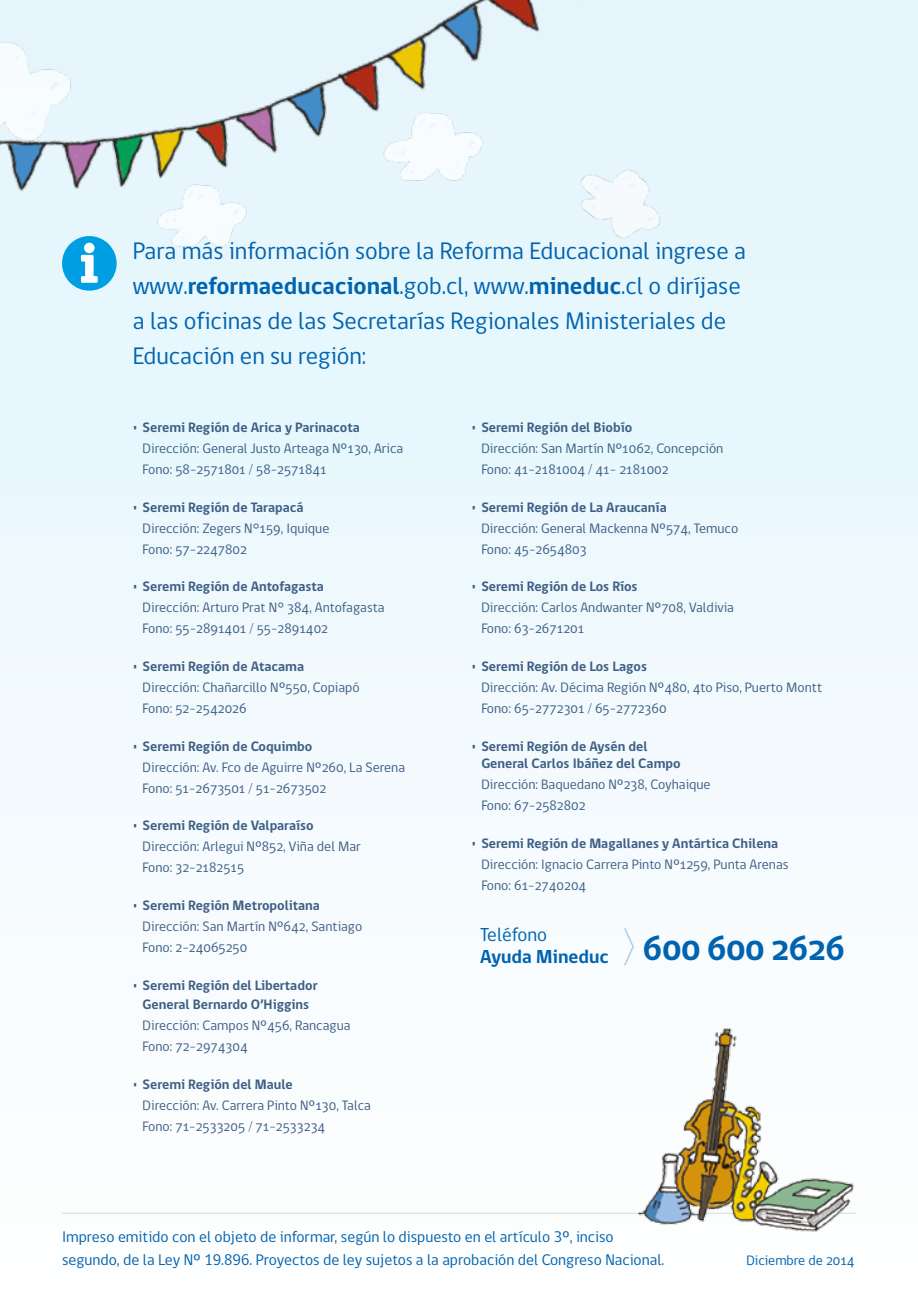
<style>
.page{position:relative;width:918px;height:1315px;background:#f2fafe}
.page>*{position:absolute;margin:0;border:0;box-sizing:border-box;transform-origin:0 0}
.t1{font:24.5px/35px "gob CL";color:#0063af}
.t2{font:700 19.25px/22.8px "gob CL";color:#0063af}
.t3{font:15.75px/22.8px "gob CL";color:#0063af}
.t4{font:14px/21px "gob CL";color:#3e5f85}
.t5{font:700 14px/19.2px "gob CL";color:#3e5f85;text-align:center}
.t6{font:14px "gob CL";color:#0063af}
.s1{font-weight:700}
.s2{font-weight:400}
</style>
<div class="page">
<img style="left:544px;top:201px;width:157px;height:77px">
<img style="left:145px;top:201px;width:113px;height:67px">
<img style="left:0;top:0;width:722px;height:201px">
<hr style="left:62px;top:1212px;width:794px;height:1px;background:#608ca9">
<svg style="left:59px;top:233px;width:60px;height:60px"></svg>
<img style="left:624px;top:1028px;width:232px;height:207px">
<svg style="left:624px;top:928px;width:10px;height:38px"></svg>
<h1 class="t1" style="left:133px;top:234px;width:615px">Para más información sobre la Reforma Educacional ingrese a www.<span class="s1">reformaeducacional</span>.gob.cl, www.<span class="s1">mineduc</span>.cl o diríjase a las oficinas de las Secretarías Regionales Ministeriales de Educación en su región:</h1>
<p class="t5" style="left:133px;top:418px;width:229px">• Seremi Región de Arica y Parinacota</p>
<p class="t4" style="left:143px;top:438px;width:262px">Dirección: General Justo Arteaga Nº130, Arica<br>Fono: 58-2571801 / 58-2571841</p>
<p class="t5" style="left:133px;top:498px;width:172px">• Seremi Región de Tarapacá</p>
<p class="t4" style="left:143px;top:518px;width:188px">Dirección: Zegers N°159, Iquique<br>Fono: 57-2247802</p>
<p class="t5" style="left:133px;top:577px;width:193px">• Seremi Región de Antofagasta</p>
<p class="t4" style="left:143px;top:597px;width:243px">Dirección: Arturo Prat N° 384, Antofagasta<br>Fono: 55-2891401 / 55-2891402</p>
<p class="t5" style="left:133px;top:657px;width:173px">• Seremi Región de Atacama</p>
<p class="t4" style="left:143px;top:677px;width:218px">Dirección: Chañarcillo Nº550, Copiapó<br>Fono: 52-2542026</p>
<p class="t5" style="left:133px;top:737px;width:181px">• Seremi Región de Coquimbo</p>
<p class="t4" style="left:143px;top:757px;width:264px">Dirección: Av. Fco de Aguirre Nº260, La Serena<br>Fono: 51-2673501 / 51-2673502</p>
<p class="t5" style="left:133px;top:816px;width:183px">• Seremi Región de Valparaíso</p>
<p class="t4" style="left:143px;top:836px;width:220px">Dirección: Arlegui Nº852, Viña del Mar<br>Fono: 32-2182515</p>
<p class="t5" style="left:133px;top:896px;width:189px">• Seremi Región Metropolitana</p>
<p class="t4" style="left:143px;top:916px;width:221px">Dirección: San Martín Nº642, Santiago<br>Fono: 2-24065250</p>
<p class="t5" style="left:133px;top:975px;width:186px">• Seremi Región del Libertador<br>General Bernardo O’Higgins</p>
<p class="t4" style="left:143px;top:1015px;width:209px">Dirección: Campos Nº456, Rancagua<br>Fono: 72-2974304</p>
<p class="t5" style="left:133px;top:1074px;width:161px">• Seremi Región del Maule</p>
<p class="t4" style="left:143px;top:1094px;width:230px">Dirección: Av. Carrera Pinto Nº130, Talca<br>Fono: 71-2533205 / 71-2533234</p>
<p class="t5" style="left:471px;top:418px;width:162px">• Seremi Región del Biobío</p>
<p class="t4" style="left:481px;top:438px;width:243px">Dirección: San Martín Nº1062, Concepción<br>Fono: 41-2181004 / 41- 2181002</p>
<p class="t5" style="left:471px;top:498px;width:197px">• Seremi Región de La Araucanía</p>
<p class="t4" style="left:481px;top:518px;width:258px">Dirección: General Mackenna Nº574, Temuco<br>Fono: 45-2654803</p>
<p class="t5" style="left:471px;top:577px;width:168px">• Seremi Región de Los Ríos</p>
<p class="t4" style="left:481px;top:597px;width:254px">Dirección: Carlos Andwanter Nº708, Valdivia<br>Fono: 63-2671201</p>
<p class="t5" style="left:471px;top:657px;width:177px">• Seremi Región de Los Lagos</p>
<p class="t4" style="left:481px;top:677px;width:342px">Dirección: Av. Décima Región Nº480, 4to Piso, Puerto Montt<br>Fono: 65-2772301 / 65-2772360</p>
<p class="t5" style="left:481px;top:737px;width:201px;line-height:17.5px;text-align:left;text-indent:-10px">• Seremi Región de Aysén del<br>General Carlos Ibáñez del Campo</p>
<p class="t4" style="left:481px;top:774px;width:231px">Dirección: Baquedano Nº238, Coyhaique<br>Fono: 67-2582802</p>
<p class="t5" style="left:471px;top:834px;width:308px">• Seremi Región de Magallanes y Antártica Chilena</p>
<p class="t4" style="left:481px;top:854px;width:309px">Dirección: Ignacio Carrera Pinto Nº1259, Punta Arenas<br>Fono: 61-2740204</p>
<h2 class="t2" style="left:480px;top:923px;width:367px"><span class="s2">Teléfono<br></span>Ayuda Mineduc <sup>600</sup> <sup>600</sup> <sup>2626</sup></h2>
<p class="t3" style="left:62px;top:1226px;width:604px">Impreso emitido con el objeto de informar, según lo dispuesto en el artículo 3º, inciso segundo, de la Ley Nº 19.896. Proyectos de ley sujetos a la aprobación del Congreso Nacional.</p>
<p class="t6" style="left:746px;top:1251px;width:110px">Diciembre de 2014</p>
</div>
